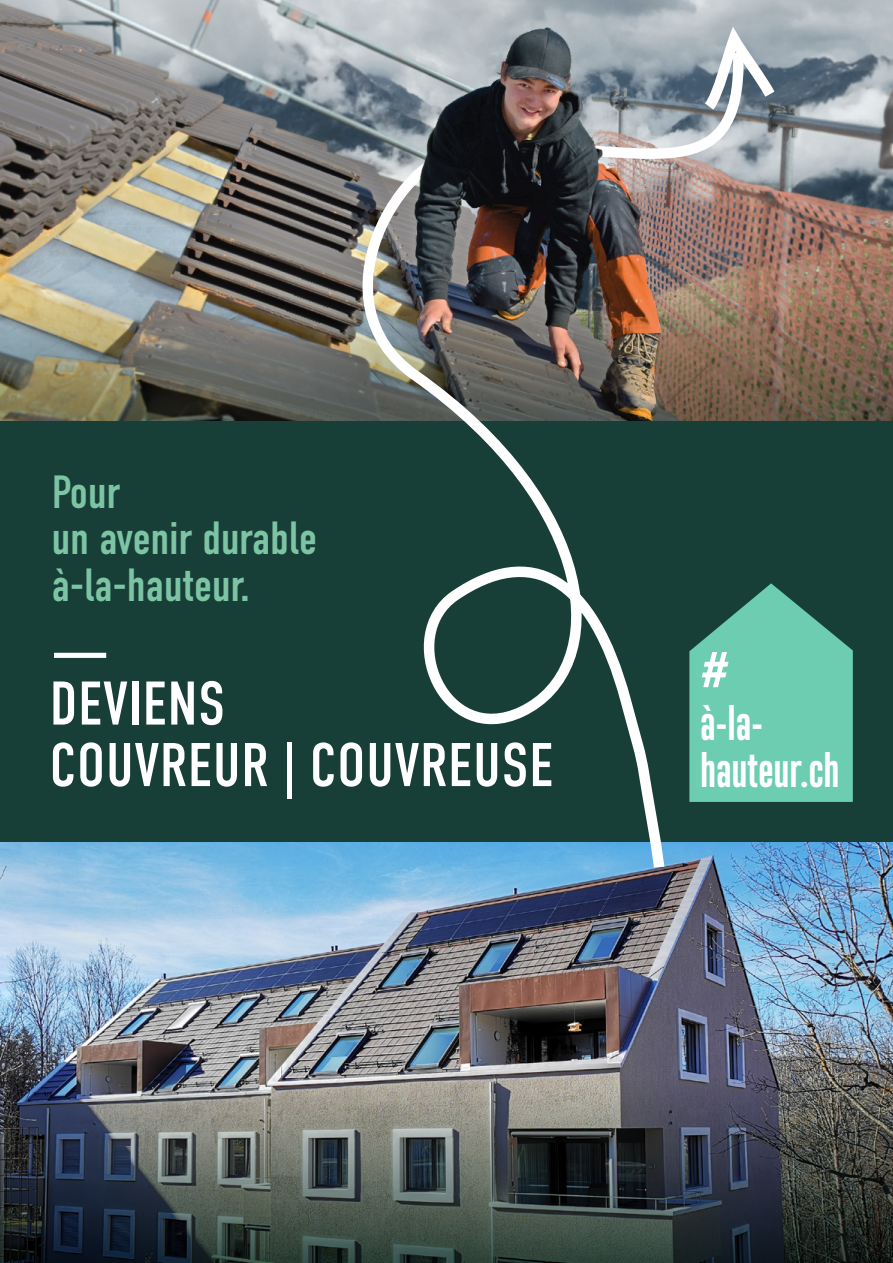
<style>
.page{position:relative;width:893px;height:1263px;background:#fff}
.page>*{position:absolute;margin:0;border:0;box-sizing:border-box;transform-origin:0 0}
.t1{font:61.5px/61.5px "DIN Condensed";letter-spacing:.01em;color:#fff}
.t2{font:46.5px/46.5px "DIN Condensed";letter-spacing:-.01em;color:#7dc4a5}
.t3{font:700 45.6px/46.8px "Trump Gothic Pro";letter-spacing:.01em;color:#fff}
</style>
<div class="page">
<img style="left:0;top:0;width:893px;height:293px">
<img style="left:0;top:293px;width:893px;height:128px">
<div style="left:0;top:421px;width:893px;height:421px;background:#173f38"></div>
<img style="left:0;top:842px;width:893px;height:236px">
<img style="left:0;top:1078px;width:893px;height:185px">
<svg style="left:297px;top:42px;width:451px;height:835px"></svg>
<svg style="left:731px;top:14px;width:53px;height:107px"></svg>
<img style="left:394px;top:0;width:337px;height:421px">
<svg style="left:689px;top:583px;width:164px;height:219px"></svg>
<div style="left:54px;top:653px;width:52px;height:5px;background:#fff"></div>
<p class="t2" style="left:52px;top:470px;width:267px">Pour<br>un avenir durable à-la-hauteur.</p>
<h1 class="t1" style="left:49px;top:674px;width:506px">DEVIENS<br>COUVREUR | COUVREUSE</h1>
<p class="t3" style="left:700px;top:700px;width:140px">à-la&shy;hauteur.ch</p>
</div>
